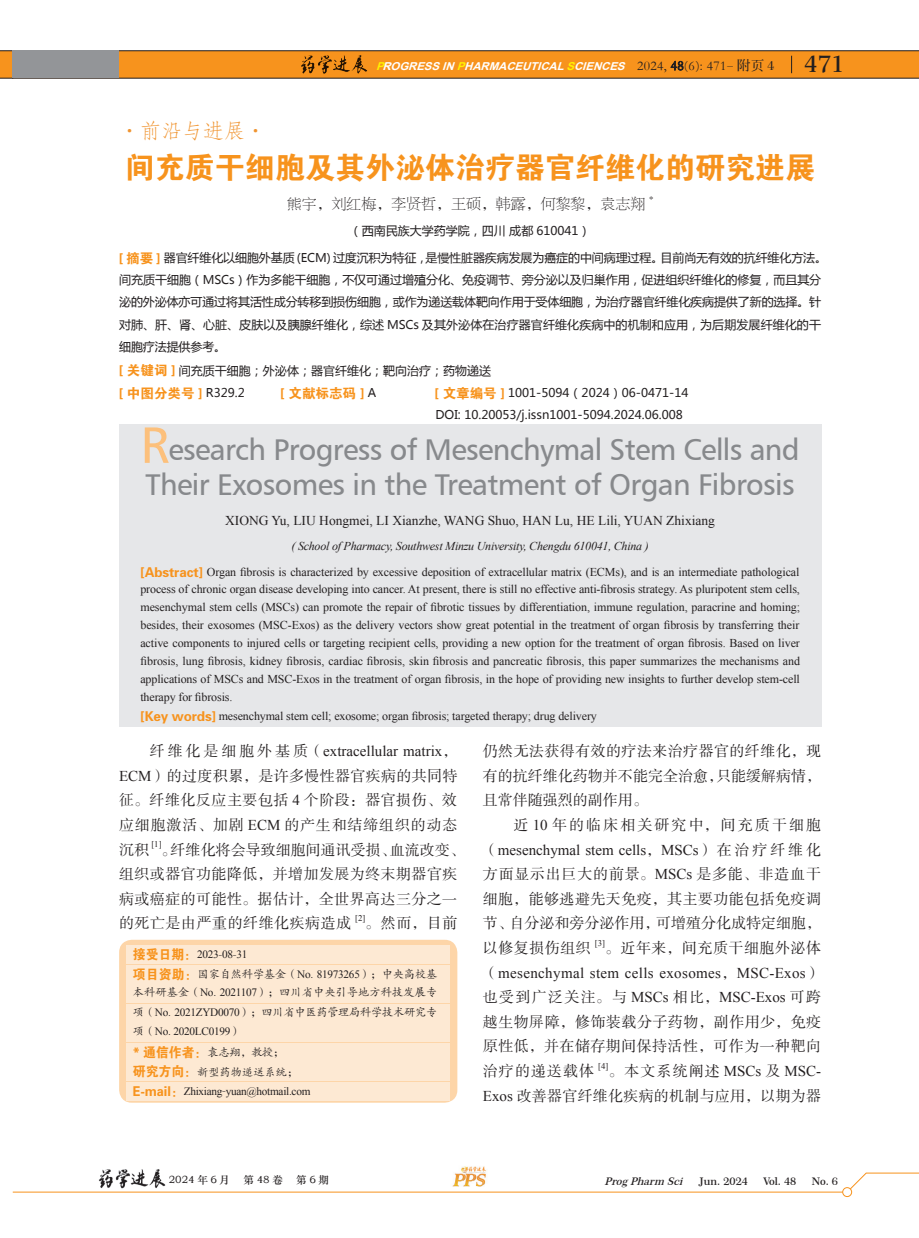
<style>
.page{position:relative;width:919px;height:1238px;background:#fff}
.page>*{position:absolute;margin:0;border:0;box-sizing:border-box;transform-origin:0 0}
.t1{font:30px/34.5px "Humanist 777 BT Roman B";letter-spacing:-.02em;color:#87898c}
.t2{font:30px "FZDHTK GBK1 0";color:#f7931d}
.t3{font:600 23.1px "Century 751 BT";color:#231f20}
.t4{font:21px "FZFSK GBK1 0";color:#f09430}
.t5{font:15px/24.6px "FZSSK GBK1 0";letter-spacing:.03em;color:#231f20;text-align:justify}
.t6{font:15px "Times New Roman";color:#231f20}
.t7{font:15px "Times New Roman";letter-spacing:.025em;color:#231f20}
.t8{font:15px "FZBSK GBK1 0";letter-spacing:-.005em;color:#231f20}
.t9{font:15px "FZSSK GBK1 0";letter-spacing:.14em;color:#231f20}
.t10{font:13.5px "Times New Roman";color:#231f20}
.t11{font:13.5px "FZDHTK GBK1 0";color:#f7931d}
.t12{font:12px/18.1px "Times New Roman";letter-spacing:-.005em;color:#231f20;text-align:center}
.t13{font:12px/22.5px "Microsoft Ya Hei";color:#231f20}
.t14{font:11.25px/18.3px "FZKTK GBK1 0";letter-spacing:.005em;color:#231f20}
.t15{font:11.25px "Times New Roman";letter-spacing:-.025em;color:#231f20}
.t16{font:11.25px/19.5px "FZKTK GBK1 0";letter-spacing:-.015em;color:#231f20}
.t17{font:italic 700 10.95px "Arial";color:#fff;scale:1.04 1}
.t18{font:600 10.5px "Century 751 BT";color:#231f20}
.t19{font:10.5px "ST Zhongsong";letter-spacing:.125em;color:#231f20}
.t20{font:italic 600 10.5px "Century 751 BT";color:#231f20}
.t21{font:8.7px "Times New Roman";color:#231f20}
.t22{font:8.7px "FZSSK GBK1 0";color:#231f20}
.s1{color:#fff101}
.s2{font-family:"Garamond";font-weight:400;font-style:normal;font-size:13.5px;color:#231f20}
.s3{font-family:"FZFSK GBK1 0";font-weight:400;font-style:normal;font-size:13.5px;color:#231f20}
.s4{font-family:"Sim Sun";font-weight:400;font-style:normal;font-size:13.5px;color:#231f20}
.s5{font-family:"FZS3 K GBK1 0";font-weight:400;font-style:normal;font-size:13.5px;color:#231f20}
.s6{font-family:"FZDHTK GBK1 0";font-size:13.5px;color:#f7931d}
.s7{font-family:"Microsoft Ya Hei";font-size:12px;color:#231f20}
.s8{font-size:51px;color:#fcc07c}
.s9{font-style:italic}
.s10{font-family:"FZSSK GBK1 0"}
.s11{font-family:"Times New Roman"}
.s12{font-family:"FZKTK GBK1 0"}
</style>
<div class="page">
<svg style="left:849px;top:1172px;width:69px;height:20px"></svg>
<hr style="left:13px;top:1191px;width:834px;height:1px;background:#f7931d">
<div style="left:842px;top:1187px;width:9px;height:9px;background:#fff;border-radius:50%"></div>
<div style="left:842px;top:1187px;width:9px;height:9px;border:1px solid #f7931d;border-radius:50%"></div>
<img style="left:452px;top:1166px;width:34px;height:21px">
<img style="left:98px;top:1169px;width:68px;height:20px">
<svg style="left:0;top:50px;width:918px;height:28px;background:#df8d2c"></svg>
<div style="left:119px;top:424px;width:702px;height:303px;background:#e6e7e9"></div>
<svg style="left:119px;top:939px;width:338px;height:163px;background:#fddcb8"></svg>
<div style="left:126px;top:945px;width:324px;height:18px;background:#fde9d3"></div>
<div style="left:126px;top:1023px;width:324px;height:18px;background:#fde9d3"></div>
<div style="left:126px;top:984px;width:324px;height:18px;background:#fde9d3"></div>
<div style="left:126px;top:1062px;width:324px;height:18px;background:#fde9d3"></div>
<div style="left:126px;top:965px;width:324px;height:18px;background:#fde9d3"></div>
<div style="left:126px;top:1043px;width:324px;height:18px;background:#fde9d3"></div>
<div style="left:126px;top:1004px;width:324px;height:18px;background:#fde9d3"></div>
<div style="left:126px;top:1082px;width:324px;height:18px;background:#fde9d3"></div>
<h3 class="t4" style="left:119px;top:120px;width:148px">·前沿与进展·</h3>
<p class="t17" style="left:376px;top:58px;width:384px"><span class="s1">P</span>ROGRESSIN<span class="s1">P</span>HARMACEUTICAL<span class="s1">S</span>CIENCES <span class="s2">2 0 2 4 ,</span> <span class="s2">4 8</span> <span class="s3">(</span> <span class="s2">6</span> <span class="s3">)</span> <span class="s2">: 4 7 1</span> <span class="s4">-</span> <span class="s5">附页 4</span></p>
<h2 class="t3" style="left:804px;top:50px;width:42px">471</h2>
<h1 class="t2" style="left:125px;top:151px;width:691px">间充质干细胞及其外泌体治疗器官纤维化的研究进展</h1>
<p class="t8" style="left:287px;top:196px;width:360px">熊宇，刘红梅，李贤哲，王硕，韩露，何黎黎，袁志翔</p>
<p class="t22" style="left:649px;top:194px;width:6px">*</p>
<p class="t13" style="left:349px;top:219px;width:242px">（西南民族大学药学院，四川 成都 610041）</p>
<p class="t13" style="left:119px;top:246px;width:709px"><span class="s6">[ 摘要 ]</span> 器官纤维化以细胞外基质 (ECM) 过度沉积为特征，是慢性脏器疾病发展为癌症的中间病理过程。目前尚无有效的抗纤维化方法。间充质干细胞（MSCs）作为多能干细胞，不仅可通过增殖分化、免疫调节、旁分泌以及归巢作用，促进组织纤维化的修复，而且其分泌的外泌体亦可通过将其活性成分转移到损伤细胞，或作为递送载体靶向作用于受体细胞，为治疗器官纤维化疾病提供了新的选择。针对肺、肝、肾、心脏、皮肤以及胰腺纤维化，综述 MSCs 及其外泌体在治疗器官纤维化疾病中的机制和应用，为后期发展纤维化的干细胞疗法提供参考。<br><span class="s6">[ 关键词 ]</span> 间充质干细胞；外泌体；器官纤维化；靶向治疗；药物递送</p>
<p class="t11" style="left:119px;top:385px;width:127px">[ 中图分类号 ] <span class="s7">R329.2</span></p>
<p class="t11" style="left:280px;top:385px;width:97px">[ 文献标志码 ] <span class="s7">A</span></p>
<p class="t13" style="left:435px;top:381px;width:255px;line-height:21.8px"><span class="s6">[ 文章编号 ]</span> 1001-5094（2024）06-0471-14<br>DOI: 10.20053/j.issn1001-5094.2024.06.008</p>
<h1 class="t1" style="left:140px;top:432px;width:660px"><span class="s8">R</span>esearch Progress of Mesenchymal Stem Cells and<br>Their Exosomes in the Treatment of Organ Fibrosis</h1>
<p class="t10" style="left:225px;top:511px;width:491px">XIONG Yu, LIU Hongmei, LI Xianzhe, WANG Shuo, HAN Lu, HE Lili, YUAN Zhixiang</p>
<p class="t12" style="left:140px;top:533px;width:660px;line-height:25.7px"><span class="s9">( School of Pharmacy, Southwest Minzu University, Chengdu 610041, China )<br></span><span class="s6">[Abstract]</span> Organ fibrosis is characterized by excessive deposition of extracellular matrix (ECMs), and is an intermediate pathological</p>
<p class="t12" style="left:140px;top:579px;width:661px;text-align:left">process of chronic organ disease developing into cancer. At present, there is still no effective anti-fibrosis strategy. As pluripotent stem cells, mesenchymal stem cells (MSCs) can promote the repair of fibrotic tissues by differentiation, immune regulation, paracrine and homing; besides, their exosomes (MSC-Exos) as the delivery vectors show great potential in the treatment of organ fibrosis by transferring their active components to injured cells or targeting recipient cells, providing a new option for the treatment of organ fibrosis. Based on liver fibrosis, lung fibrosis, kidney fibrosis, cardiac fibrosis, skin fibrosis and pancreatic fibrosis, this paper summarizes the mechanisms and applications of MSCs and MSC-Exos in the treatment of organ fibrosis, in the hope of providing new insights to further develop stem-cell therapy for fibrosis.<br><span class="s6">[Key words]</span> mesenchymal stem cell; exosome; organ fibrosis; targeted therapy; drug delivery</p>
<p class="t6" style="left:150px;top:741px;width:309px"><span class="s10">纤维化是细胞外基质（</span>extracellular matrix<span class="s10">，</span></p>
<p class="t5" style="left:119px;top:764px;width:340px"><span class="s11">ECM</span>）的过度积累，是许多慢性器官疾病的共同特征。纤维化反应主要包括 <span class="s11">4</span> 个阶段：器官损伤、效应细胞激活、加剧 <span class="s11">ECM</span> 的产生和结缔组织的动态沉积</p>
<p class="t5" style="left:483px;top:739px;width:340px">仍然无法获得有效的疗法来治疗器官的纤维化，现有的抗纤维化药物并不能完全治愈，只能缓解病情，且常伴随强烈的副作用。</p>
<p class="t9" style="left:513px;top:817px;width:309px">近 <span class="s11">10</span> 年的临床相关研究中，间充质干细胞</p>
<p class="t6" style="left:483px;top:839px;width:340px"><span class="s10">（</span>mesenchymal stem cells<span class="s10">，</span>MSCs<span class="s10">）在治疗纤维化</span></p>
<p class="t5" style="left:483px;top:862px;width:340px">方面显示出巨大的前景。<span class="s11">MSCs</span> 是多能、非造血干细胞，能够逃避先天免疫，其主要功能包括免疫调节、自分泌和旁分泌作用，可增殖分化成特定细胞，以修复损伤组织</p>
<p class="t21" style="left:151px;top:838px;width:12px">[1]</p>
<p class="t5" style="left:119px;top:837px;width:347px;text-align:left;text-indent:42px">。纤维化将会导致细胞间通讯受损、血流改变、组织或器官功能降低，并增加发展为终末期器官疾病或癌症的可能性。据估计，全世界高达三分之一的死亡是由严重的纤维化疾病造成</p>
<p class="t21" style="left:355px;top:912px;width:12px">[2]</p>
<p class="t5" style="left:365px;top:911px;width:93px">。然而，目前</p>
<p class="t21" style="left:594px;top:937px;width:12px">[3]</p>
<p class="t5" style="left:605px;top:936px;width:217px">。近年来，间充质干细胞外泌体</p>
<p class="t7" style="left:483px;top:962px;width:340px"><span class="s10">（</span>mesenchymal stem cells exosomes<span class="s10">，</span>MSC-Exos<span class="s10">）</span></p>
<p class="t5" style="left:483px;top:985px;width:340px">也受到广泛关注。与 <span class="s11">MSCs</span> 相比，<span class="s11">MSC-Exos</span> 可跨越生物屏障，修饰装载分子药物，副作用少，免疫原性低，并在储存期间保持活性，可作为一种靶向治疗的递送载体</p>
<p class="t15" style="left:133px;top:946px;width:116px"><span class="s6">接受日期：</span>2023<span class="s12">-</span>08<span class="s12">-</span>31</p>
<p class="t14" style="left:133px;top:965px;width:306px"><span class="s6">项目资助：</span>国家自然科学基金（<span class="s11">No</span>. <span class="s11">81973265</span>）；中央高校基本科研基金（<span class="s11">No</span>. <span class="s11">2021107</span>）；四川省中央引导地方科技发展专</p>
<p class="t16" style="left:133px;top:1002px;width:306px">项（<span class="s11">No</span>. <span class="s11">2021ZYD0070</span>）；四川省中医药管理局科学技术研究专</p>
<p class="t15" style="left:133px;top:1023px;width:110px"><span class="s12">项（</span>No<span class="s12">.</span> 2020LC0199<span class="s12">）</span></p>
<p class="t16" style="left:133px;top:1042px;width:167px"><span class="s6">* 通信作者：</span>袁志翔，教授；<span class="s6">研究方向：</span>新型药物递送系统；</p>
<p class="t15" style="left:133px;top:1083px;width:179px"><span class="s6">E-mail：</span>Zhixiang<span class="s12">-</span>yuan<span class="s12">@</span>hotmail<span class="s12">.</span>com</p>
<p class="t21" style="left:598px;top:1060px;width:12px">[4]</p>
<p class="t5" style="left:483px;top:1059px;width:340px;text-align:right">。本文系统阐述 <span class="s11">MSCs</span> 及 <span class="s11">MSC-<br>Exos</span> 改善器官纤维化疾病的机制与应用，以期为器</p>
<p class="t19" style="left:169px;top:1171px;width:63px">2024 年 6 月</p>
<p class="t19" style="left:243px;top:1171px;width:41px">第48卷</p>
<p class="t19" style="left:296px;top:1171px;width:34px">第6期</p>
<p class="t20" style="left:604px;top:1174px;width:83px">ProgPharm Sci</p>
<p class="t18" style="left:699px;top:1174px;width:51px">Jun. 2024</p>
<p class="t18" style="left:763px;top:1174px;width:35px">Vol. 48</p>
<p class="t18" style="left:811px;top:1174px;width:28px">No. 6</p>
</div>
